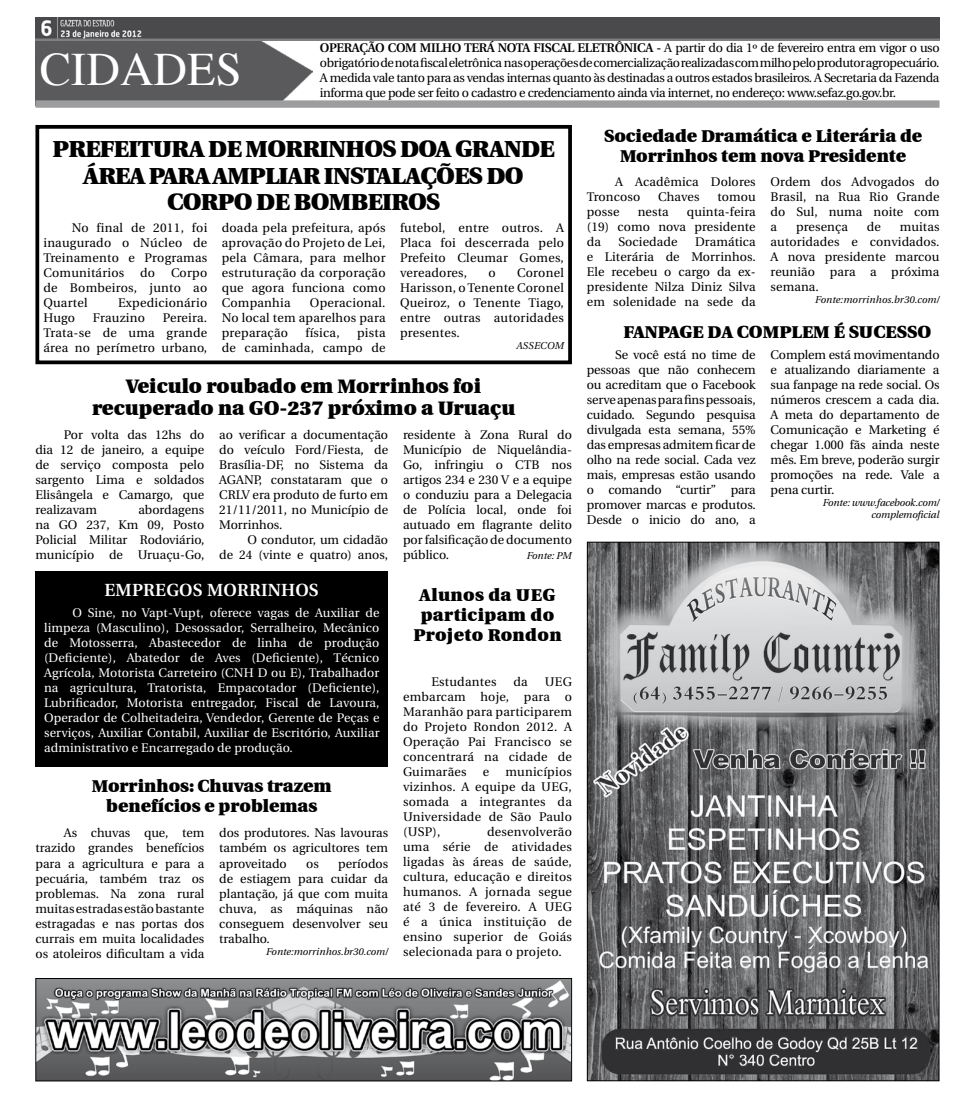
<style>
.page{position:relative;width:975px;height:1099px;background:#fff}
.page>*{position:absolute;margin:0;border:0;box-sizing:border-box;transform-origin:0 0}
.t1{font:47.5px "Times";color:#fff}
.t2{font:900 23.75px "Utopia";letter-spacing:-.03em;color:#000}
.t3{font:900 20px/22.5px "Utopia";color:#000;text-align:center}
.t4{font:900 17.5px/20px "Utopia";color:#000;text-align:center}
.t5{font:900 17.5px/20px "Utopia";letter-spacing:.02em;color:#000;text-align:center}
.t6{font:600 17.5px "Utopia";letter-spacing:.01em;color:#fff}
.t7{font:12.5px/15px "Utopia";letter-spacing:.01em;color:#000;text-align:justify}
.t8{font:12.5px/15px "Utopia";letter-spacing:.01em;color:#fff;text-align:justify}
.t9{font:italic 10px/12px "Utopia";color:#000;text-align:right}
.t10{font:italic 10px "Utopia";letter-spacing:.02em;color:#000}
.s1{font-weight:600}
</style>
<div class="page">
<div style="left:35px;top:125px;width:537px;height:239px;border:4px solid #000"></div>
<img style="left:37px;top:980px;width:533px;height:99px">
<div style="left:35px;top:978px;width:537px;height:103px;border:1px solid #000"></div>
<img style="left:35px;top:40px;width:277px;height:60px">
<div style="left:35px;top:100px;width:904px;height:8px;background:#9c9d9f"></div>
<img style="left:35px;top:18px;width:904px;height:22px">
<img style="left:588px;top:543px;width:349px;height:536px">
<div style="left:35px;top:571px;width:353px;height:195px;background:#000"></div>
<p class="t7" style="left:320px;top:40px;width:621px"><span class="s1">OPERAÇÃO COM MILHO TERÁ NOTA FISCAL ELETRÔNICA -</span> A partir do dia 1º de fevereiro entra em vigor o uso obrigatório de nota fiscal eletrônica nas operações de comercialização realizadas com milho pelo produtor agropecuário.<br>A medida vale tanto para as vendas internas quanto às destinadas a outros estados brasileiros. A Secretaria da Fazenda informa que pode ser feito o cadastro e credenciamento ainda via internet, no endereço: www.sefaz.go.gov.br.</p>
<h3 class="t4" style="left:604px;top:126px;width:319px">Sociedade Dramática e Literária de<br>Morrinhos tem nova Presidente</h3>
<p class="t7" style="left:586px;top:174px;width:170px;text-indent:28px">A Acadêmica Dolores<br>Troncoso</p>
<h1 class="t1" style="left:40px;top:42px;width:203px">CIDADES</h1>
<h2 class="t2" style="left:53px;top:136px;width:231px">PREFEITURA DE MORRI</h2>
<h2 class="t2" style="left:328px;top:136px;width:228px">NHOS DOA GRANDE</h2>
<h2 class="t2" style="left:84px;top:162px;width:422px">ÁREA PARA AMPLIAR INSTALAÇÕES DO</h2>
<h2 class="t2" style="left:167px;top:188px;width:274px">CORPO DE BOMBEIROS</h2>
<p class="t7" style="left:43px;top:220px;width:165px;text-indent:28px">No final de 2011, foi inaugurado o Núcleo de Treinamento e Programas Comunitários</p>
<p class="t7" style="left:770px;top:174px;width:170px">Ordem dos Advogados do Brasil, na Rua Rio Grande do Sul, numa noite com a</p>
<p class="t7" style="left:658px;top:189px;width:43px">Chaves</p>
<p class="t7" style="left:717px;top:189px;width:40px">tomou</p>
<p class="t7" style="left:586px;top:204px;width:170px;text-indent:100px">quinta-feira (19) como nova presidente da</p>
<p class="t7" style="left:586px;top:204px;width:34px">posse</p>
<p class="t7" style="left:637px;top:204px;width:32px">nesta</p>
<p class="t7" style="left:796px;top:219px;width:53px">presença</p>
<p class="t7" style="left:866px;top:219px;width:16px">de</p>
<p class="t7" style="left:770px;top:219px;width:170px;text-indent:129px">muitas autoridades e convidados.<br>A nova presidente marcou reunião para a próxima semana.</p>
<p class="t9" style="left:815px;top:294px;width:126px">Fonte:morrinhos.br30.com/</p>
<h3 class="t4" style="left:623px;top:322px;width:308px">FANPAGE DA COMPLEM É SUCESSO</h3>
<p class="t7" style="left:586px;top:347px;width:170px;text-indent:28px">Se você está no time de pessoas que não conhecem ou acreditam que o Facebook serve apenas para fins pessoais, cuidado. Segundo pesquisa divulgada esta semana, 55% das empresas admitem ficar de olho na rede social. Cada vez mais, empresas estão usando o comando “curtir” para promover marcas e produtos.<br>Desde o inicio do ano, a</p>
<p class="t7" style="left:770px;top:347px;width:170px">Complem está movimentando e atualizando diariamente a sua fanpage na rede social. Os números crescem a cada dia.<br>A meta do departamento de Comunicação e Marketing é chegar 1.000 fãs ainda neste mês. Em breve, poderão surgir promoções na rede. Vale a pena curtir.</p>
<p class="t7" style="left:222px;top:220px;width:165px">doada pela prefeitura, após aprovação do Projeto de Lei, pela Câmara, para melhor estruturação da corporação que agora funciona como Companhia</p>
<p class="t7" style="left:400px;top:220px;width:165px">futebol, entre outros. A Placa foi descerrada pelo Prefeito Cleumar Gomes, vereadores,</p>
<p class="t7" style="left:618px;top:234px;width:60px">Sociedade</p>
<p class="t7" style="left:586px;top:234px;width:170px;text-indent:108px">Dramática e Literária de Morrinhos.<br>Ele recebeu o cargo da ex&shy;presidente Nilza Diniz Silva em solenidade na sede da</p>
<p class="t7" style="left:140px;top:265px;width:16px">do</p>
<p class="t7" style="left:400px;top:265px;width:165px;text-indent:117px">Coronel Harisson, o Tenente Coronel Queiroz, o Tenente Tiago, entre outras autoridades presentes.</p>
<p class="t10" style="left:516px;top:340px;width:49px">ASSECOM</p>
<p class="t7" style="left:43px;top:265px;width:165px;text-indent:127px">Corpo de Bombeiros, junto ao Quartel</p>
<p class="t7" style="left:488px;top:265px;width:9px">o</p>
<p class="t7" style="left:118px;top:295px;width:91px">Expedicionário</p>
<p class="t7" style="left:222px;top:295px;width:165px;text-indent:88px">Operacional.<br>No local tem aparelhos para preparação</p>
<p class="t7" style="left:43px;top:310px;width:165px;text-indent:119px">Pereira.<br>Trata-se de uma grande área no perímetro urbano,</p>
<p class="t7" style="left:43px;top:310px;width:33px">Hugo</p>
<p class="t7" style="left:93px;top:310px;width:54px">Frauzino</p>
<p class="t7" style="left:305px;top:325px;width:36px">física,</p>
<p class="t7" style="left:222px;top:325px;width:165px;text-align:right">pista<br>de caminhada, campo de</p>
<h3 class="t3" style="left:92px;top:375px;width:425px">Veiculo roubado em Morrinhos foi recuperado na GO-237 próximo a Uruaçu</h3>
<p class="t7" style="left:35px;top:427px;width:170px;text-indent:28px">Por volta das 12hs do dia 12 de janeiro, a equipe de serviço composta pelo sargento Lima e soldados Elisângela e Camargo, que realizavam</p>
<p class="t7" style="left:219px;top:427px;width:170px">ao verificar a documentação do veículo Ford/Fiesta, de Brasília-DF, no Sistema da AGANP, constataram que o CRLV era produto de furto em 21/11/2011, no Município de Morrinhos.</p>
<p class="t7" style="left:219px;top:532px;width:170px;text-align:right">O condutor, um cidadão<br>de 24 (vinte e quatro) anos,</p>
<p class="t7" style="left:403px;top:427px;width:170px">residente à Zona Rural do Município de Niquelândia-Go, infringiu o CTB nos artigos 234 e 230 V e a equipe o conduziu para a Delegacia de Polícia local, onde foi autuado em flagrante delito por falsificação de documento público.</p>
<p class="t9" style="left:822px;top:497px;width:118px">Fonte: www.facebook.com/ complemoficial</p>
<p class="t7" style="left:35px;top:502px;width:170px;text-indent:103px">abordagens na GO 237, Km 09, Posto Policial Militar Rodoviário, município de Uruaçu-Go,</p>
<p class="t9" style="left:527px;top:550px;width:46px">Fonte: PM</p>
<h3 class="t6" style="left:104px;top:580px;width:216px">EMPREGOS MORRINHOS</h3>
<p class="t8" style="left:44px;top:605px;width:337px;text-indent:28px">O Sine, no Vapt-Vupt, oferece vagas de Auxiliar de limpeza (Masculino), Desossador, Serralheiro, Mecânico de Motosserra, Abastecedor de linha de produção (Deficiente), Abatedor de Aves (Deficiente), Técnico Agrícola, Motorista Carreteiro (CNH D ou E), Trabalhador na agricultura, Tratorista, Empacotador (Deficiente), Lubrificador, Motorista entregador, Fiscal de Lavoura, Operador de Colheitadeira, Vendedor, Gerente de Peças e serviços, Auxiliar Contabil, Auxiliar de Escritório, Auxiliar administrativo e Encarregado de produção.</p>
<h3 class="t4" style="left:92px;top:775px;width:241px">Morrinhos: Chuvas trazem benefícios e problemas</h3>
<p class="t7" style="left:35px;top:826px;width:170px;text-indent:28px">As chuvas que, tem trazido grandes benefícios para a agricultura e para a pecuária, também traz os problemas. Na zona rural muitas estradas estão bastante estragadas e nas portas dos currais em muita localidades os atoleiros dificultam a vida</p>
<p class="t7" style="left:219px;top:826px;width:170px">dos produtores. Nas lavouras também os agricultores tem aproveitado</p>
<p class="t7" style="left:219px;top:856px;width:170px;text-indent:119px">períodos de estiagem para cuidar da plantação, já que com muita chuva, as máquinas não conseguem desenvolver seu trabalho.</p>
<p class="t9" style="left:266px;top:945px;width:123px">Fonte:morrinhos.br30.com/</p>
<p class="t7" style="left:306px;top:856px;width:14px">os</p>
<h3 class="t5" style="left:413px;top:585px;width:150px">Alunos da UEG participam do<br>Projeto Rondon</h3>
<p class="t7" style="left:431px;top:674px;width:67px">Estudantes</p>
<p class="t7" style="left:513px;top:674px;width:16px">da</p>
<p class="t7" style="left:403px;top:674px;width:170px;text-indent:142px">UEG embarcam hoje, para o Maranhão para participarem do Projeto Rondon 2012. A Operação Pai Francisco se concentrará na cidade de Guimarães</p>
<p class="t7" style="left:403px;top:764px;width:170px;text-indent:102px">municípios vizinhos. A equipe da UEG, somada a integrantes da Universidade de São Paulo (USP),</p>
<p class="t7" style="left:483px;top:764px;width:8px">e</p>
<p class="t7" style="left:403px;top:824px;width:170px;text-indent:84px">desenvolverão uma série de atividades ligadas às áreas de saúde, cultura, educação e direitos humanos. A jornada segue até 3 de fevereiro. A UEG é a única instituição de ensino superior de Goiás selecionada para o projeto.</p>
</div>
